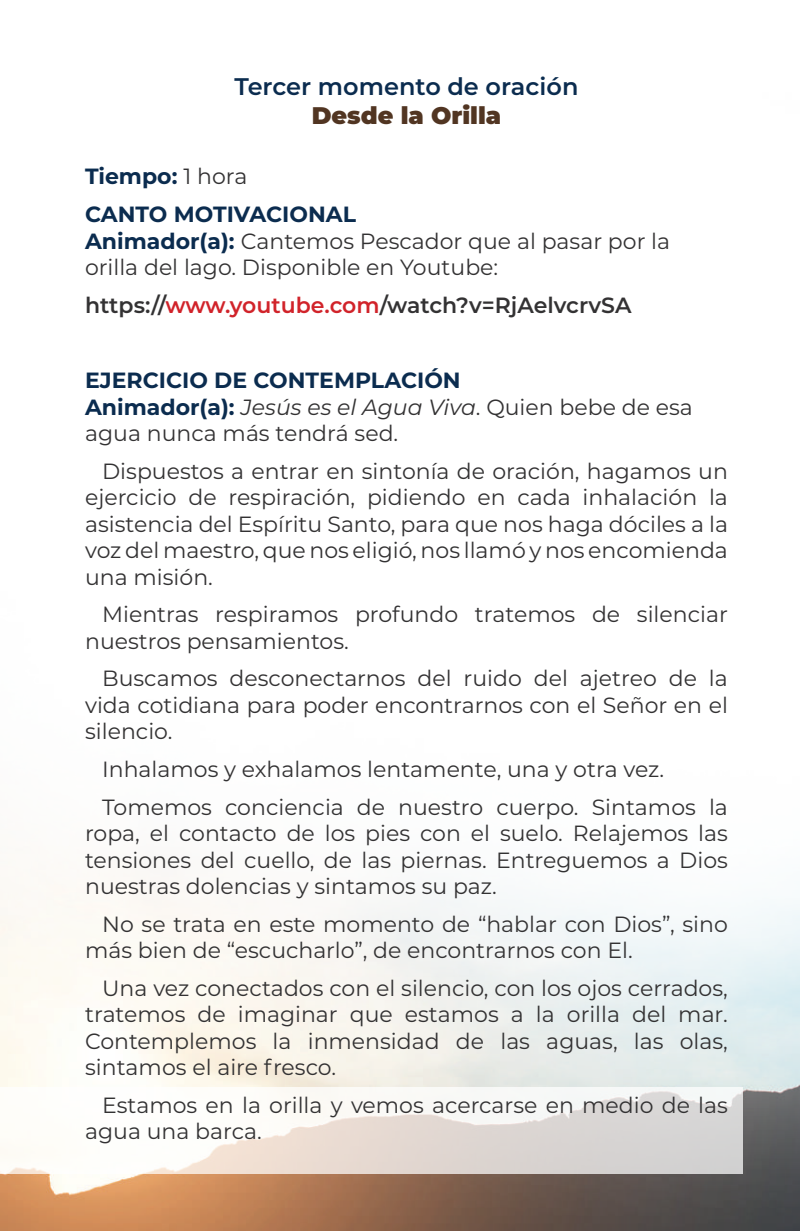
<style>
.page{position:relative;width:800px;height:1231px;background:#fff}
.page>*{position:absolute;margin:0;border:0;box-sizing:border-box;transform-origin:0 0}
.t1{font:600 24px "Montserrat";color:#0b2c4f}
.t2{font:900 24px "Montserrat";color:#513522}
.t3{font:22px/26.4px "Montserrat";color:#333233}
.t4{font:600 22px "Montserrat";color:#333233}
.t5{font:700 22px/37.8px "Montserrat";color:#0b2c4f}
.s1{font-weight:400;color:#333233}
.s2{font-weight:700;color:#0b2c4f}
.s3{color:#d1232a}
.s4{font-style:italic}
</style>
<div class="page">
<img style="left:0;top:862px;width:799px;height:368px">
<svg style="left:0;top:1087px;width:742px;height:87px"></svg>
<p class="t1" style="left:234px;top:70px;width:345px">Tercer momento de oración</p>
<p class="t2" style="left:312px;top:97px;width:191px">Desde la Orilla</p>
<p class="t5" style="left:85px;top:156px;width:272px">Tiempo: <span class="s1">1 hora<br></span>CANTO MOTIVACIONAL</p>
<p class="t3" style="left:85px;top:227px;width:586px"><span class="s2">Animador(a):</span> Cantemos Pescador que al pasar por la orilla del lago. Disponible en Youtube:</p>
<p class="t4" style="left:85px;top:289px;width:548px">https://<span class="s3">www.youtube.com</span>/watch?v=RjAelvcrvSA</p>
<p class="t3" style="left:85px;top:366px;width:609px"><span class="s2">EJERCICIO DE CONTEMPLACIÓN<br>Animador(a):</span> <span class="s4">Jesús es el Agua Viva</span>. Quien bebe de esa agua nunca más tendrá sed.</p>
<p class="t3" style="left:85px;top:457px;width:644px;text-align:justify;text-indent:17px">Dispuestos a entrar en sintonía de oración, hagamos un ejercicio de respiración, pidiendo en cada inhalación la asistencia del Espíritu Santo, para que nos haga dóciles a la voz del maestro, que nos eligió, nos llamó y nos encomienda una misión.</p>
<p class="t3" style="left:85px;top:600px;width:644px;text-indent:17px">Mientras respiramos profundo tratemos de silenciar nuestros pensamientos.</p>
<p class="t3" style="left:85px;top:664px;width:644px;text-align:justify;text-indent:17px">Buscamos desconectarnos del ruido del ajetreo de la vida cotidiana para poder encontrarnos con el Señor en el silencio.</p>
<p class="t3" style="left:102px;top:749px;width:627px;line-height:37.8px">Inhalamos y exhalamos lentamente, una y otra vez.<br>Tomemos conciencia de nuestro cuerpo. Sintamos la</p>
<p class="t3" style="left:85px;top:819px;width:644px;text-align:justify">ropa, el contacto de los pies con el suelo. Relajemos las tensiones del cuello, de las piernas. Entreguemos a Dios nuestras dolencias y sintamos su paz.</p>
<p class="t3" style="left:85px;top:909px;width:644px;text-indent:17px">No se trata en este momento de “hablar con Dios”, sino más bien de “escucharlo”, de encontrarnos con El.</p>
<p class="t3" style="left:85px;top:974px;width:644px;text-align:justify;text-indent:17px">Una vez conectados con el silencio, con los ojos cerrados, tratemos de imaginar que estamos a la orilla del mar.<br>Contemplemos la inmensidad de las aguas, las olas, sintamos el aire fresco.</p>
<p class="t3" style="left:85px;top:1091px;width:644px;text-indent:17px">Estamos en la orilla y vemos acercarse en medio de las agua una barca.</p>
</div>
